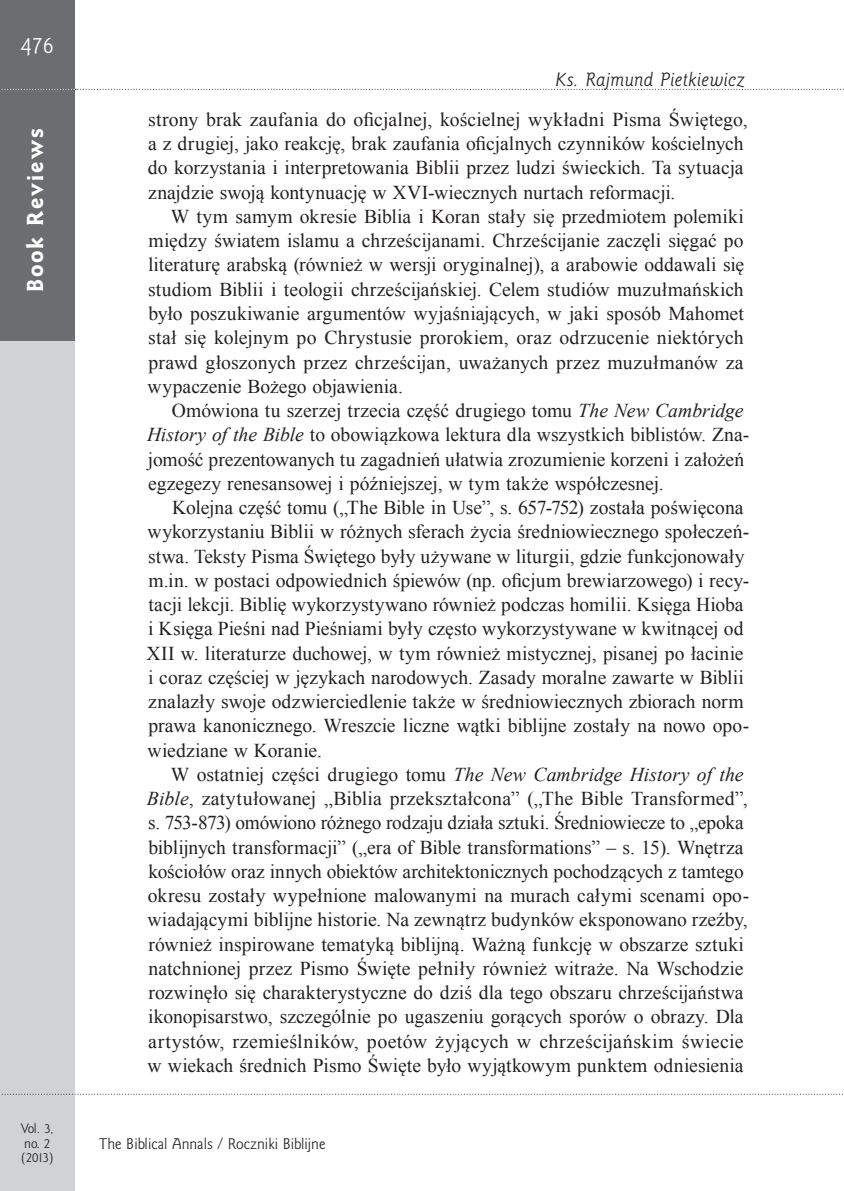
<style>
.page{position:relative;width:844px;height:1191px;background:#fff}
.page>*{position:absolute;margin:0;border:0;box-sizing:border-box;transform-origin:0 0}
.t1{font:21px "Goldy EFN Heavy";letter-spacing:.095em;color:#fff}
.t2{font:21px "Goldy EFN";color:#fff}
.Akapit{font:19.6px/24.3px "Times New Roman";color:#231f20}
.t3{font:italic 17.5px "Goldy EFN";letter-spacing:.01em;color:#231f20}
.t4{font:14px "Goldy EFN";color:#231f20}
.t5{font:12.25px/14.7px "Goldy EFN";color:#231f20}
.s1{font-style:italic}
</style>
<div class="page">
<div style="left:0;top:0;width:74px;height:1191px;background:#d1d2d4"></div>
<div style="left:0;top:0;width:74px;height:89px;background:#6c6d70"></div>
<svg style="left:2px;top:1093px;width:841px;height:1px"></svg>
<div style="left:0;top:89px;width:75px;height:251px;background:#6c6d70"></div>
<svg style="left:1px;top:89px;width:843px;height:1px"></svg>
<p class="t2" style="left:21px;top:33px;width:34px">476</p>
<p class="t1" style="left:22px;top:292px;width:165px;rotate:-90deg">Book Reviews</p>
<p class="t5" style="left:21px;top:1121px;width:34px">Vol. 3, no. 2 (2013)</p>
<p class="t3" style="left:555px;top:70px;width:191px">Ks. Rajmund Pietkiewicz</p>
<p class="Akapit" style="left:148px;top:107px;width:601px">strony brak zaufania do oficjalnej, kościelnej wykładni Pisma Świętego, a z drugiej, jako reakcję, brak zaufania oficjalnych czynników kościelnych do korzystania i interpretowania Biblii przez ludzi świeckich. Ta sytuacja znajdzie swoją kontynuację w XVI-‑wiecznych nurtach reformacji.</p>
<p class="Akapit" style="left:147px;top:204px;width:598px;text-align:justify;text-indent:23px">W tym samym okresie Biblia i Koran stały się przedmiotem polemiki między światem islamu a chrześcijanami. Chrześcijanie zaczęli sięgać po literaturę arabską (również w wersji oryginalnej), a arabowie oddawali się studiom Biblii i teologii chrześcijańskiej. Celem studiów muzułmańskich było poszukiwanie argumentów wyjaśniających, w jaki sposób Mahomet stał się kolejnym po Chrystusie prorokiem, oraz odrzucenie niektórych prawd głoszonych przez chrześcijan, uważanych przez muzułmanów za wypaczenie Bożego objawienia.</p>
<p class="Akapit" style="left:147px;top:398px;width:603px;text-indent:25px">Omówiona tu szerzej trzecia część drugiego tomu <span class="s1">The New Cambridge History of the Bible</span> to obowiązkowa lektura dla wszystkich biblistów. Zna&shy;jomość prezentowanych tu zagadnień ułatwia zrozumienie korzeni i założeń egzegezy renesansowej i późniejszej, w tym także współczesnej.</p>
<p class="Akapit" style="left:147px;top:495px;width:604px;text-indent:26px">Kolejna część tomu („The Bible in Use”, s. 657-‑752) została poświęcona wykorzystaniu Biblii w różnych sferach życia średniowiecznego społeczeń&shy;stwa. Teksty Pisma Świętego były używane w liturgii, gdzie funkcjonowały m.in. w postaci odpowiednich śpiewów (np. oficjum brewiarzowego) i recy&shy;tacji lekcji. Biblię wykorzystywano również podczas homilii. Księga Hioba i Księga Pieśni nad Pieśniami były często wykorzystywane w kwitnącej od XII w. literaturze duchowej, w tym również mistycznej, pisanej po łacinie i coraz częściej w językach narodowych. Zasady moralne zawarte w Biblii znalazły swoje odzwierciedlenie także w średniowiecznych zbiorach norm prawa kanonicznego. Wreszcie liczne wątki biblijne zostały na nowo opo&shy;wiedziane w Koranie.</p>
<p class="Akapit" style="left:147px;top:761px;width:603px;text-indent:24px">W ostatniej części drugiego tomu <span class="s1">The New Cambridge History of the Bible</span>, zatytułowanej „Biblia przekształcona” („The Bible Transformed”, s. 753‑873) omówiono różnego rodzaju działa sztuki. Średniowiecze to „epoka biblijnych transformacji” („era of Bible transformations” – s. 15). Wnętrza kościołów oraz innych obiektów architektonicznych pochodzących z tamtego okresu zostały wypełnione malowanymi na murach całymi scenami opo&shy;wiadającymi biblijne historie. Na zewnątrz budynków eksponowano rzeźby, również inspirowane tematyką biblijną. Ważną funkcję w obszarze sztuki natchnionej przez Pismo Święte pełniły również witraże. Na Wschodzie rozwinęło się charakterystyczne do dziś dla tego obszaru chrześcijaństwa ikonopisarstwo, szczególnie po ugaszeniu gorących sporów o obrazy. Dla artystów, rzemieślników, poetów żyjących w chrześcijańskim świecie w wiekach średnich Pismo Święte było wyjątkowym punktem odniesienia</p>
<p class="t4" style="left:99px;top:1134px;width:227px">The Biblical Annals / Roczniki Biblijne</p>
</div>
